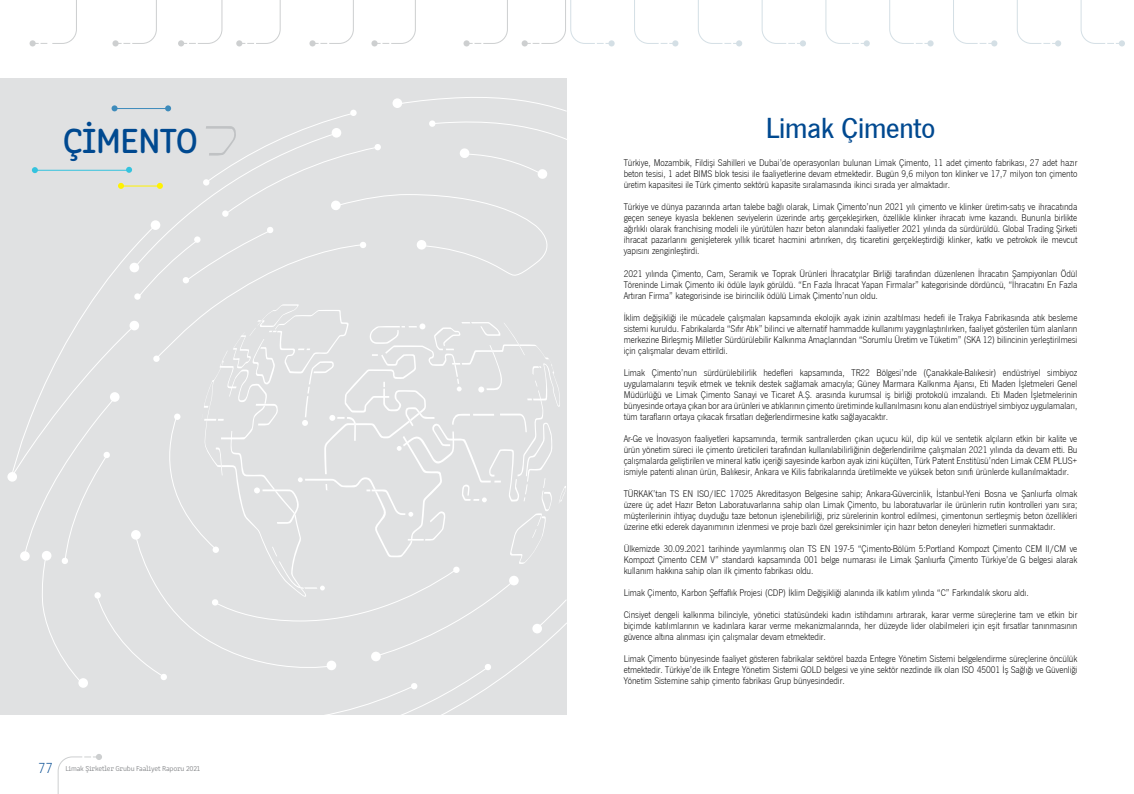
<style>
.page{position:relative;width:1134px;height:794px;background:#fff}
.page>*{position:absolute;margin:0;border:0;box-sizing:border-box;transform-origin:0 0}
.t1{font:36px "Clone Rounded Me";letter-spacing:-.03em;color:#004990}
.t2{font:30px "News Got T Med";letter-spacing:-.005em;color:#004990}
.t3{font:10px/11px "News Got T Lig";letter-spacing:-.005em;color:#000;text-align:justify}
.t4{font:300 7.5px "Clone Rounded";letter-spacing:-.03em;color:#808285}
.s1{font-family:"News Got T Lig";font-weight:400;font-size:15px;color:#004990}
</style>
<div class="page">
<svg style="left:30px;top:0;width:47px;height:46px"></svg>
<div style="left:112px;top:40px;width:7px;height:6px;background:#cdcfd0;border-radius:50%"></div>
<svg style="left:118px;top:0;width:39px;height:44px"></svg>
<svg style="left:57px;top:754px;width:45px;height:40px"></svg>
<svg style="left:178px;top:0;width:45px;height:46px"></svg>
<svg style="left:236px;top:0;width:45px;height:46px"></svg>
<div style="left:309px;top:40px;width:7px;height:6px;background:#cdcfd0;border-radius:50%"></div>
<svg style="left:315px;top:0;width:39px;height:44px"></svg>
<div style="left:371px;top:40px;width:7px;height:6px;background:#cdcfd0;border-radius:50%"></div>
<svg style="left:377px;top:0;width:39px;height:44px"></svg>
<div style="left:463px;top:40px;width:7px;height:6px;background:#cdcfd0;border-radius:50%"></div>
<svg style="left:469px;top:0;width:39px;height:44px"></svg>
<div style="left:608px;top:40px;width:7px;height:6px;background:#d4dfe5;border-radius:50%"></div>
<svg style="left:522px;top:0;width:88px;height:46px"></svg>
<svg style="left:761px;top:0;width:45px;height:46px"></svg>
<svg style="left:634px;top:0;width:44px;height:46px"></svg>
<svg style="left:953px;top:0;width:44px;height:46px"></svg>
<svg style="left:698px;top:0;width:44px;height:46px"></svg>
<svg style="left:825px;top:0;width:45px;height:46px"></svg>
<div style="left:927px;top:40px;width:7px;height:6px;background:#d4dfe5;border-radius:50%"></div>
<svg style="left:889px;top:0;width:39px;height:44px"></svg>
<svg style="left:1080px;top:0;width:45px;height:46px"></svg>
<svg style="left:1017px;top:0;width:44px;height:46px"></svg>
<div style="left:0;top:78px;width:567px;height:636px;background:#e0e1e2"></div>
<div style="left:7px;top:472px;width:10px;height:9px;background:#fff;border-radius:50%"></div>
<svg style="left:11px;top:97px;width:556px;height:618px"></svg>
<hr style="left:121px;top:186px;width:39px;height:1px;background:#fff200">
<h1 class="t1" style="left:63px;top:113px;width:137px">ÇİMENTO</h1>
<p class="t4" style="left:39px;top:763px;width:163px"><span class="s1">77</span> Limak Şirketler Grubu Faaliyet Raporu 2021</p>
<h2 class="t2" style="left:766px;top:108px;width:171px">Limak Çimento</h2>
<p class="t3" style="left:624px;top:157px;width:455px">Türkiye, Mozambik, Fildişi Sahilleri ve Dubai’de operasyonları bulunan Limak Çimento, 11 adet çimento fabrikası, 27 adet hazır beton tesisi, 1 adet BIMS blok tesisi ile faaliyetlerine devam etmektedir. Bugün 9,6 milyon ton klinker ve 17,7 milyon ton çimento üretim kapasitesi ile Türk çimento sektörü kapasite sıralamasında ikinci sırada yer almaktadır.</p>
<p class="t3" style="left:624px;top:201px;width:455px">Türkiye ve dünya pazarında artan talebe bağlı olarak, Limak Çimento’nun 2021 yılı çimento ve klinker üretim-satış ve ihracatında geçen seneye kıyasla beklenen seviyelerin üzerinde artış gerçekleşirken, özellikle klinker ihracatı ivme kazandı. Bununla birlikte ağırlıklı olarak franchising modeli ile yürütülen hazır beton alanındaki faaliyetler 2021 yılında da sürdürüldü. Global Trading Şirketi ihracat pazarlarını genişleterek yıllık ticaret hacmini artırırken, dış ticaretini gerçekleştirdiği klinker, katkı ve petrokok ile mevcut yapısını zenginleştirdi.</p>
<p class="t3" style="left:624px;top:267px;width:455px">2021 yılında Çimento, Cam, Seramik ve Toprak Ürünleri İhracatçılar Birliği tarafından düzenlenen İhracatın Şampiyonları Ödül Töreninde Limak Çimento iki ödüle layık görüldü. “En Fazla İhracat Yapan Firmalar” kategorisinde dördüncü, “İhracatını En Fazla Artıran Firma” kategorisinde ise birincilik ödülü Limak Çimento’nun oldu.</p>
<p class="t3" style="left:624px;top:311px;width:455px">İklim değişikliği ile mücadele çalışmaları kapsamında ekolojik ayak izinin azaltılması hedefi ile Trakya Fabrikasında atık besleme sistemi kuruldu. Fabrikalarda “Sıfır Atık” bilinci ve alternatif hammadde kullanımı yaygınlaştırılırken, faaliyet gösterilen tüm alanların merkezine Birleşmiş Milletler Sürdürülebilir Kalkınma Amaçlarından “Sorumlu Üretim ve Tüketim” (SKA 12) bilincinin yerleştirilmesi için çalışmalar devam ettirildi.</p>
<p class="t3" style="left:624px;top:366px;width:455px">Limak Çimento’nun sürdürülebilirlik hedefleri kapsamında, TR22 Bölgesi’nde (Çanakkale-Balıkesir) endüstriyel simbiyoz uygulamalarını teşvik etmek ve teknik destek sağlamak amacıyla; Güney Marmara Kalkınma Ajansı, Eti Maden İşletmeleri Genel Müdürlüğü ve Limak Çimento Sanayi ve Ticaret A.Ş. arasında kurumsal iş birliği protokolü imzalandı. Eti Maden İşletmelerinin bünyesinde ortaya çıkan bor ara ürünleri ve atıklarının çimento üretiminde kullanılmasını konu alan endüstriyel simbiyoz uygulamaları, tüm tarafların ortaya çıkacak fırsatları değerlendirmesine katkı sağlayacaktır.</p>
<p class="t3" style="left:624px;top:432px;width:455px">Ar-Ge ve İnovasyon faaliyetleri kapsamında, termik santrallerden çıkan uçucu kül, dip kül ve sentetik alçıların etkin bir kalite ve ürün yönetim süreci ile çimento üreticileri tarafından kullanılabilirliğinin değerlendirilme çalışmaları 2021 yılında da devam etti. Bu çalışmalarda geliştirilen ve mineral katkı içeriği sayesinde karbon ayak izini küçülten, Türk Patent Enstitüsü’nden Limak CEM PLUS+ ismiyle patenti alınan ürün, Balıkesir, Ankara ve Kilis fabrikalarında üretilmekte ve yüksek beton sınıfı ürünlerde kullanılmaktadır.</p>
<p class="t3" style="left:624px;top:487px;width:455px">TÜRKAK’tan TS EN ISO/IEC 17025 Akreditasyon Belgesine sahip; Ankara-Güvercinlik, İstanbul-Yeni Bosna ve Şanlıurfa olmak üzere üç adet Hazır Beton Laboratuvarlarına sahip olan Limak Çimento, bu laboratuvarlar ile ürünlerin rutin kontrolleri yanı sıra; müşterilerinin ihtiyaç duyduğu taze betonun işlenebilirliği, priz sürelerinin kontrol edilmesi, çimentonun sertleşmiş beton özellikleri üzerine etki ederek dayanımının izlenmesi ve proje bazlı özel gereksinimler için hazır beton deneyleri hizmetleri sunmaktadır.</p>
<p class="t3" style="left:624px;top:542px;width:455px">Ülkemizde 30.09.2021 tarihinde yayımlanmış olan TS EN 197-5 “Çimento-Bölüm 5:Portland Kompozt Çimento CEM II/CM ve Kompozt Çimento CEM V” standardı kapsamında 001 belge numarası ile Limak Şanlıurfa Çimento Türkiye’de G belgesi alarak kullanım hakkına sahip olan ilk çimento fabrikası oldu.</p>
<p class="t3" style="left:624px;top:586px;width:407px">Limak Çimento, Karbon Şeffaflık Projesi (CDP) İklim Değişikliği alanında ilk katılım yılında “C” Farkındalık skoru aldı.</p>
<p class="t3" style="left:624px;top:608px;width:455px">Cinsiyet dengeli kalkınma bilinciyle, yönetici statüsündeki kadın istihdamını artırarak, karar verme süreçlerine tam ve etkin bir biçimde katılımlarının ve kadınlara karar verme mekanizmalarında, her düzeyde lider olabilmeleri için eşit fırsatlar tanınmasının güvence altına alınması için çalışmalar devam etmektedir.</p>
<p class="t3" style="left:624px;top:652px;width:455px">Limak Çimento bünyesinde faaliyet gösteren fabrikalar sektörel bazda Entegre Yönetim Sistemi belgelendirme süreçlerine öncülük etmektedir. Türkiye’de ilk Entegre Yönetim Sistemi GOLD belgesi ve yine sektör nezdinde ilk olan ISO 45001 İş Sağlığı ve Güvenliği Yönetim Sistemine sahip çimento fabrikası Grup bünyesindedir.</p>
</div>
